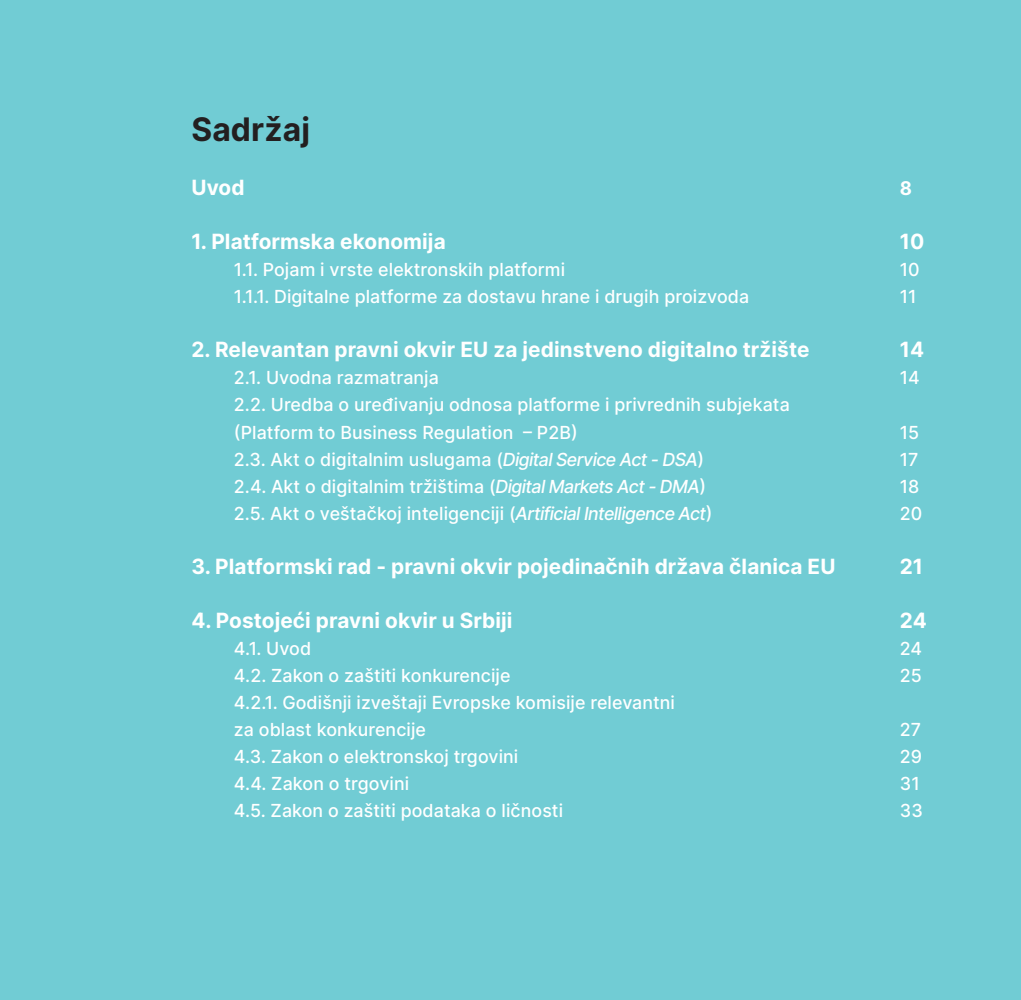
<style>
.page{position:relative;width:1021px;height:1000px;background:#fff}
.page>*{position:absolute;margin:0;border:0;box-sizing:border-box;transform-origin:0 0}
.Chapters{font:700 32.4px "Inter";letter-spacing:.005em;color:#231f20}
.t1{font:700 21px "Inter";letter-spacing:.005em;color:#fff}
.t2{font:700 18.9px "Inter";color:#fff}
.t3{font:500 18px "Inter";letter-spacing:.005em;color:#fff}
.s1{font-family:"Inter Tight";font-style:italic}
</style>
<div class="page">
<div style="left:0;top:0;width:1020px;height:999px;background:#71ccd4"></div>
<p class="Chapters" style="left:191px;top:106px;width:120px">Sadržaj</p>
<p class="t1" style="left:191px;top:172px;width:55px">Uvod</p>
<p class="t2" style="left:899px;top:175px;width:14px">8</p>
<p class="t1" style="left:191px;top:226px;width:256px">1. Platformska ekonomija</p>
<p class="t1" style="left:899px;top:226px;width:26px">10</p>
<p class="t3" style="left:234px;top:257px;width:333px">1.1. Pojam i vrste elektronskih platformi</p>
<p class="t3" style="left:899px;top:257px;width:21px">10</p>
<p class="t3" style="left:234px;top:284px;width:516px">1.1.1. Digitalne platforme za dostavu hrane i drugih proizvoda</p>
<p class="t3" style="left:899px;top:284px;width:18px">11</p>
<p class="t1" style="left:191px;top:334px;width:619px">2. Relevantan pravni okvir EU za jedinstveno digitalno tržište</p>
<p class="t1" style="left:899px;top:334px;width:26px">14</p>
<p class="t3" style="left:234px;top:365px;width:206px">2.1. Uvodna razmatranja</p>
<p class="t3" style="left:899px;top:365px;width:22px">14</p>
<p class="t3" style="left:234px;top:392px;width:557px">2.2. Uredba o uređivanju odnosa platforme i privrednih subjekata</p>
<p class="t3" style="left:234px;top:419px;width:345px">(Platform to Business Regulation – P2B)</p>
<p class="t3" style="left:899px;top:419px;width:21px">15</p>
<p class="t3" style="left:234px;top:446px;width:471px">2.3. Akt o digitalnim uslugama (<span class="s1">Digital Service Act - DSA</span>)</p>
<p class="t3" style="left:899px;top:446px;width:20px">17</p>
<p class="t3" style="left:234px;top:473px;width:474px">2.4. Akt o digitalnim tržištima (<span class="s1">Digital Markets Act - DMA</span>)</p>
<p class="t3" style="left:899px;top:473px;width:21px">18</p>
<p class="t3" style="left:234px;top:500px;width:480px">2.5. Akt o veštačkoj inteligenciji (<span class="s1">Artificial Intelligence Act</span>)</p>
<p class="t3" style="left:899px;top:500px;width:24px">20</p>
<p class="t1" style="left:191px;top:550px;width:645px">3. Platformski rad - pravni okvir pojedinačnih država članica EU</p>
<p class="t1" style="left:899px;top:550px;width:25px">21</p>
<p class="t1" style="left:191px;top:604px;width:322px">4. Postojeći pravni okvir u Srbiji</p>
<p class="t1" style="left:899px;top:604px;width:28px">24</p>
<p class="t3" style="left:234px;top:635px;width:79px">4.1. Uvod</p>
<p class="t3" style="left:899px;top:635px;width:24px">24</p>
<p class="t3" style="left:234px;top:662px;width:278px">4.2. Zakon o zaštiti konkurencije</p>
<p class="t3" style="left:899px;top:662px;width:24px">25</p>
<p class="t3" style="left:234px;top:689px;width:442px">4.2.1. Godišnji izveštaji Evropske komisije relevantni</p>
<p class="t3" style="left:234px;top:716px;width:193px">za oblast konkurencije</p>
<p class="t3" style="left:899px;top:716px;width:23px">27</p>
<p class="t3" style="left:234px;top:743px;width:286px">4.3. Zakon o elektronskoj trgovini</p>
<p class="t3" style="left:899px;top:743px;width:24px">29</p>
<p class="t3" style="left:234px;top:770px;width:177px">4.4. Zakon o trgovini</p>
<p class="t3" style="left:899px;top:770px;width:21px">31</p>
<p class="t3" style="left:234px;top:797px;width:330px">4.5. Zakon o zaštiti podataka o ličnosti</p>
<p class="t3" style="left:899px;top:797px;width:25px">33</p>
</div>
